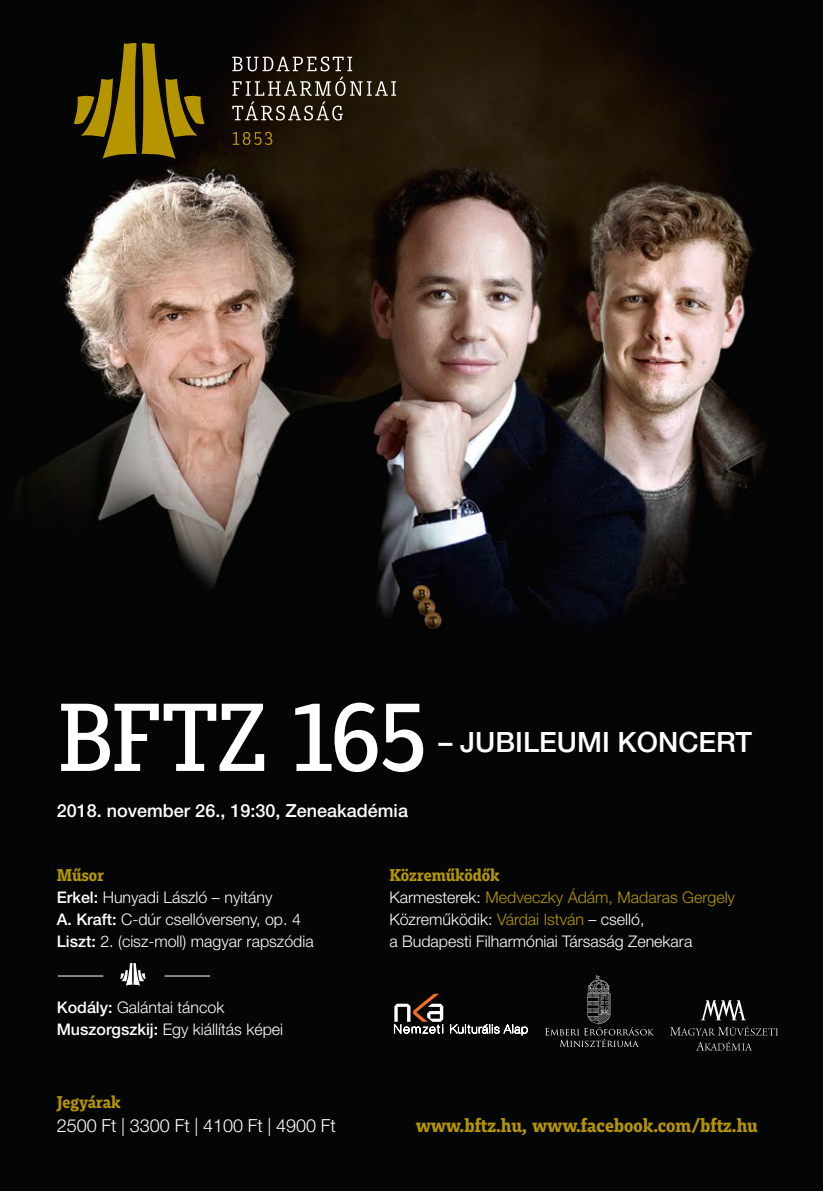
<style>
.page{position:relative;width:823px;height:1191px;background:#fff}
.page>*{position:absolute;margin:0;border:0;box-sizing:border-box;transform-origin:0 0}
.t1{font:500 101.8px "Muriza Basic";letter-spacing:-.03em;color:#fff}
.t2{font:500 28px "Helvetica Neue LT Pro";color:#fff}
.t3{font:700 20px "Muriza Basic";color:#b59500}
.t4{font:500 18px "Helvetica Neue LT Pro";color:#fff}
.t5{font:300 18px "Helvetica Neue LT Pro";color:#fff}
.t6{font:700 18px "Muriza Basic";color:#b59500}
.t7{font:300 16px/22px "Helvetica Neue LT Pro";color:#fff}
.s1{font-weight:500}
.s2{color:#b59500}
</style>
<div class="page">
<img style="left:0;top:0;width:822px;height:1191px">
<svg style="left:74px;top:42px;width:130px;height:117px;background:#524402"></svg>
<svg style="left:232px;top:56px;width:120px;height:15px;background:#4f4943"></svg>
<svg style="left:232px;top:132px;width:40px;height:13px"></svg>
<svg style="left:232px;top:77px;width:164px;height:43px;background:#3e362a"></svg>
<hr style="left:58px;top:975px;width:45px;height:1px;background:#fff">
<hr style="left:164px;top:975px;width:46px;height:1px;background:#fff">
<svg style="left:120px;top:963px;width:26px;height:22px"></svg>
<svg style="left:393px;top:993px;width:50px;height:42px"></svg>
<svg style="left:449px;top:1023px;width:79px;height:13px"></svg>
<svg style="left:544px;top:975px;width:109px;height:72px;background:#151716"></svg>
<svg style="left:700px;top:1000px;width:45px;height:20px"></svg>
<svg style="left:669px;top:1026px;width:108px;height:9px"></svg>
<svg style="left:695px;top:1041px;width:56px;height:9px"></svg>
<h1 class="t1" style="left:57px;top:679px;width:371px">BFTZ 165</h1>
<p class="t4" style="left:57px;top:800px;width:352px">2018. november 26., 19:30, Zeneakadémia</p>
<h2 class="t2" style="left:438px;top:725px;width:315px">– JUBILEUMI KONCERT</h2>
<p class="t6" style="left:57px;top:864px;width:49px">Műsor</p>
<p class="t7" style="left:57px;top:885px;width:258px"><span class="s1">Erkel:</span> Hunyadi László – nyitány<br><span class="s1">A. Kraft:</span> C-dúr csellóverseny, op. 4<br><span class="s1">Liszt:</span> 2. (cisz-moll) magyar rapszódia</p>
<p class="t7" style="left:57px;top:995px;width:228px"><span class="s1">Kodály:</span> Galántai táncok<br><span class="s1">Muszorgszkij:</span> Egy kiállítás képei</p>
<p class="t6" style="left:57px;top:1091px;width:65px">Jegyárak</p>
<p class="t5" style="left:57px;top:1114px;width:280px">2500 Ft | 3300 Ft | 4100 Ft | 4900 Ft</p>
<p class="t6" style="left:389px;top:864px;width:112px">Közreműködők</p>
<p class="t7" style="left:389px;top:885px;width:347px">Karmesterek: <span class="s2">Medveczky Ádám, Madaras Gergely<br></span>Közreműködik: <span class="s2">Várdai István</span> – cselló,<br>a Budapesti Filharmóniai Társaság Zenekara</p>
<p class="t3" style="left:415px;top:1114px;width:343px">www.bftz.hu, www.facebook.com/bftz.hu</p>
</div>
